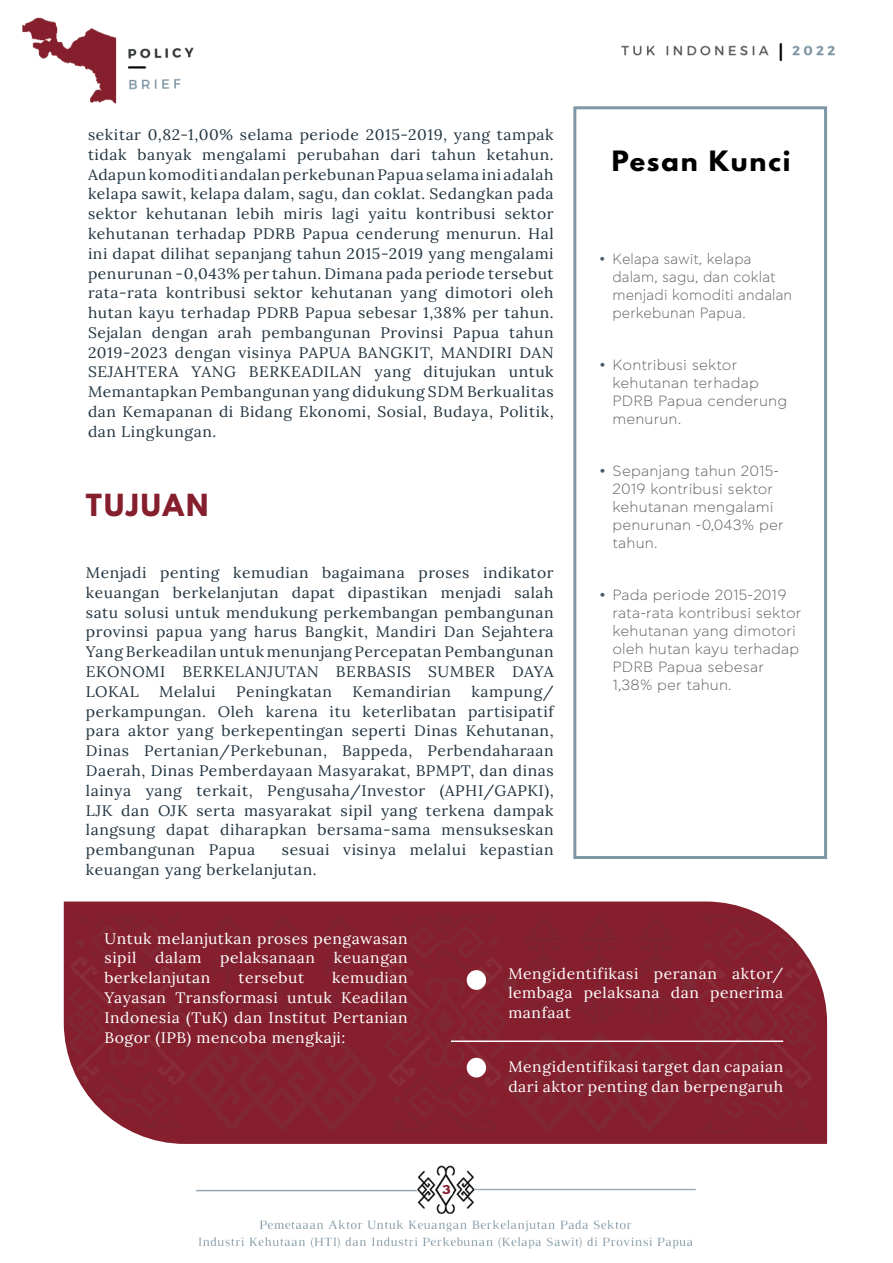
<style>
.page{position:relative;width:893px;height:1263px;background:#fff}
.page>*{position:absolute;margin:0;border:0;box-sizing:border-box;transform-origin:0 0}
.t1{font:700 27px "League Spartan";letter-spacing:.075em;color:#861f2d}
.t2{font:700 24.9px "League Spartan";letter-spacing:.075em;color:#000}
.t3{font:15.15px/19.8px "Lora";letter-spacing:.035em;color:#233541;text-align:justify}
.t4{font:15.15px/19.8px "Lora";letter-spacing:.035em;color:#fff;text-align:justify}
.t5{font:300 14.7px/18px "Asty CF Std";letter-spacing:.01em;color:#61605f}
.t6{font:700 10.8px "League Spartan";color:#871e2e;scale:1.19 1}
.s1{color:#4a5d69}
</style>
<div class="page">
<img style="left:22px;top:17px;width:813px;height:1232px">
<div style="left:440px;top:1184px;width:12px;height:13px;background:#fff;border-radius:50%"></div>
<div style="left:440px;top:1184px;width:13px;height:13px;border:2px solid #fff;border-radius:50%"></div>
<svg style="left:64px;top:901px;width:763px;height:243px;background:#99424e"></svg>
<div style="left:67px;top:915px;width:750px;height:217px;background:#861f2d"></div>
<hr style="left:27px;top:1144px;width:1px;height:108px;background:#fff">
<div style="left:467px;top:970px;width:19px;height:20px;background:#fff;border-radius:50%"></div>
<hr style="left:451px;top:1040px;width:332px;height:2px;background:#fff">
<div style="left:467px;top:1058px;width:19px;height:19px;background:#fff;border-radius:50%"></div>
<div style="left:573px;top:106px;width:254px;height:753px;border:3px solid #7f96a4"></div>
<p class="t3" style="left:88px;top:124px;width:467px">sekitar 0,82-1,00% selama periode 2015-2019, yang tampak tidak banyak mengalami perubahan dari tahun ketahun.<br>Adapun komoditi andalan perkebunan Papua selama ini adalah kelapa sawit, kelapa dalam, sagu, dan coklat. Sedangkan pada sektor kehutanan lebih miris lagi yaitu kontribusi sektor kehutanan terhadap PDRB Papua cenderung menurun. Hal ini dapat dilihat sepanjang tahun 2015-2019 yang mengalami penurunan -0,043% per tahun. Dimana pada periode tersebut rata-rata kontribusi sektor kehutanan yang dimotori oleh hutan kayu terhadap PDRB Papua sebesar 1,38% per tahun.<br>Sejalan dengan arah pembangunan Provinsi Papua tahun 2019-2023 dengan visinya PAPUA BANGKIT, MANDIRI DAN SEJAHTERA YANG BERKEADILAN yang ditujukan untuk Memantapkan Pembangunan yang didukung SDM Berkualitas dan Kemapanan di Bidang Ekonomi, Sosial, Budaya, Politik, dan Lingkungan.</p>
<h1 class="t1" style="left:86px;top:484px;width:124px">TUJUAN</h1>
<p class="t3" style="left:86px;top:562px;width:469px">Menjadi penting kemudian bagaimana proses indikator keuangan berkelanjutan dapat dipastikan menjadi salah satu solusi untuk mendukung perkembangan pembangunan provinsi papua yang harus Bangkit, Mandiri Dan Sejahtera Yang Berkeadilan untuk menunjang Percepatan Pembangunan EKONOMI BERKELANJUTAN BERBASIS SUMBER DAYA LOKAL</p>
<p class="t3" style="left:86px;top:680px;width:469px;text-indent:386px">kampung/ perkampungan. Oleh karena itu keterlibatan partisipatif para aktor yang berkepentingan seperti Dinas Kehutanan, Dinas Pertanian/Perkebunan, Bappeda, Perbendaharaan Daerah, Dinas Pemberdayaan Masyarakat, BPMPT, dan dinas lainya yang terkait, Pengusaha/Investor (APHI/GAPKI), LJK dan OJK serta masyarakat sipil yang terkena dampak langsung dapat diharapkan bersama-sama mensukseskan pembangunan Papua</p>
<p class="t3" style="left:159px;top:680px;width:58px">Melalui</p>
<p class="t3" style="left:236px;top:680px;width:97px">Peningkatan</p>
<p class="t3" style="left:352px;top:680px;width:100px">Kemandirian</p>
<p class="t3" style="left:86px;top:839px;width:469px;text-indent:196px">sesuai visinya melalui kepastian keuangan yang berkelanjutan.</p>
<h2 class="t2" style="left:612px;top:142px;width:180px">Pesan Kunci</h2>
<p class="t5" style="left:612px;top:250px;width:181px;text-indent:-14px"><span class="s1">•</span> Kelapa sawit, kelapa dalam, sagu, dan coklat menjadi komoditi andalan perkebunan Papua.</p>
<p class="t5" style="left:612px;top:356px;width:176px;text-indent:-13px"><span class="s1">•</span> Kontribusi sektor kehutanan terhadap<br>PDRB Papua cenderung menurun.</p>
<p class="t5" style="left:612px;top:463px;width:173px;text-indent:-13px"><span class="s1">•</span> Sepanjang tahun 2015-<br>2019 kontribusi sektor kehutanan mengalami penurunan -0,043% per tahun.</p>
<p class="t5" style="left:612px;top:587px;width:191px;text-indent:-13px"><span class="s1">•</span> Pada periode 2015-2019 rata-rata kontribusi sektor kehutanan yang dimotori oleh hutan kayu terhadap<br>PDRB Papua sebesar<br>1,38% per tahun.</p>
<p class="t4" style="left:105px;top:927px;width:305px">Untuk melanjutkan proses pengawasan sipil dalam pelaksanaan keuangan berkelanjutan</p>
<p class="t4" style="left:105px;top:967px;width:305px;text-indent:228px">kemudian Yayasan Transformasi untuk Keadilan Indonesia (TuK) dan Institut Pertanian Bogor (IPB) mencoba mengkaji:</p>
<p class="t4" style="left:508px;top:962px;width:276px">Mengidentifikasi peranan aktor/ lembaga pelaksana dan penerima manfaat</p>
<p class="t4" style="left:508px;top:1056px;width:276px">Mengidentifikasi target dan capaian dari aktor penting dan berpengaruh</p>
<p class="t4" style="left:239px;top:967px;width:67px">tersebut</p>
<p class="t6" style="left:442px;top:1181px;width:9px">3</p>
</div>
